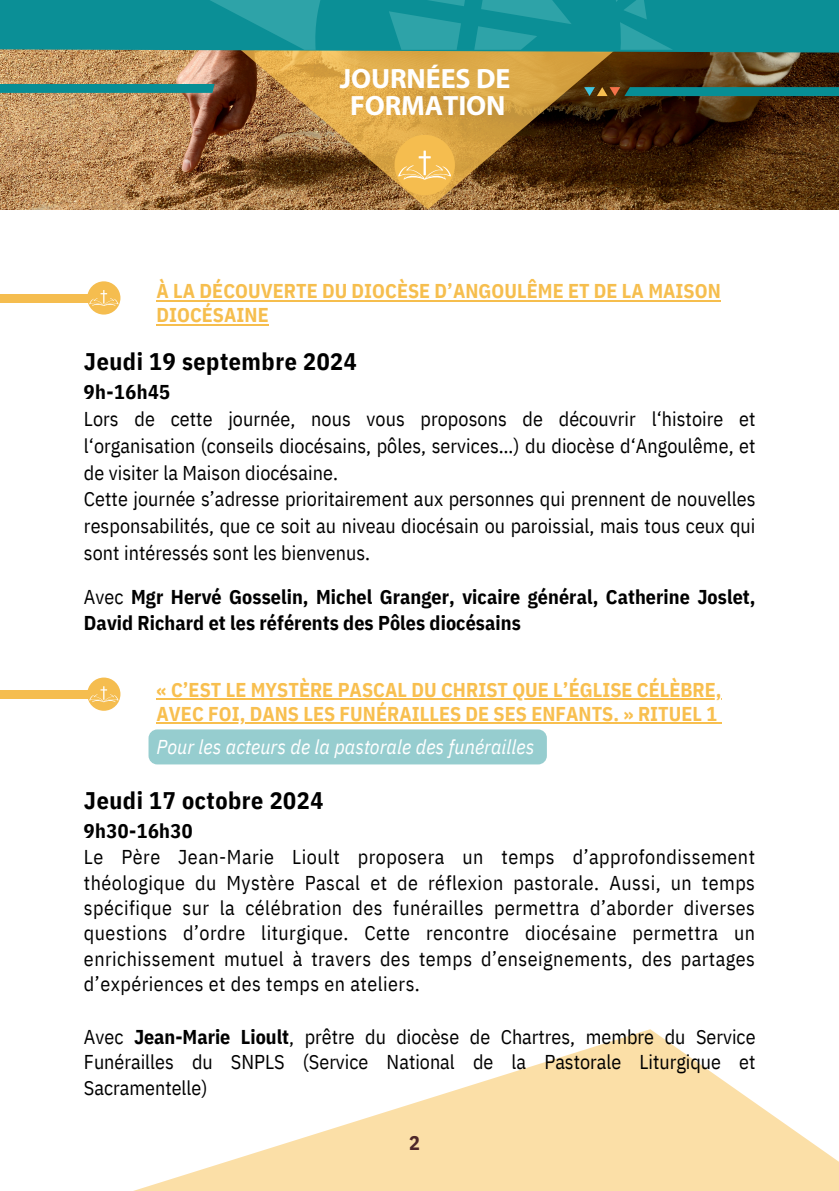
<style>
.page{position:relative;width:839px;height:1191px;background:#fff}
.page>*{position:absolute;margin:0;border:0;box-sizing:border-box;transform-origin:0 0}
.t1{font:700 28px/27px "Myriad Pro";letter-spacing:-.005em;color:#fff;text-align:center}
.t2{font:700 24px "IBM Plex Sans Cond";letter-spacing:.025em;color:#000}
.t3{font:20px/25.4px "IBM Plex Sans Cond";letter-spacing:.005em;color:#000;text-align:justify}
.t4{font:700 20px/25.6px "IBM Plex Sans Cond";letter-spacing:.005em;color:#000}
.t5{font:700 20px/24px "IBM Plex Sans Cond";letter-spacing:.005em;color:#f8bf4f}
.t6{font:700 20px/24px "IBM Plex Sans Cond";letter-spacing:.005em;color:#f6be4e}
.t7{font:italic 20px "IBM Plex Sans Cond";letter-spacing:.005em;color:#fff}
.t8{font:700 20px "IBM Plex Sans Cond";letter-spacing:.025em;color:#000}
.t9{font:700 20px "IBM Plex Sans Cond";color:#4e2729}
.s1{font-weight:400}
.s2{font-weight:700}
</style>
<div class="page">
<svg style="left:133px;top:1029px;width:705px;height:162px;fill:#fbdfa7"></svg>
<hr style="left:156px;top:300px;width:564px;height:1px;background:#f6be4e">
<hr style="left:156px;top:324px;width:113px;height:1px;background:#f6be4e">
<hr style="left:156px;top:698px;width:565px;height:2px;background:#f8bf4f">
<hr style="left:156px;top:722px;width:561px;height:2px;background:#f8bf4f">
<div style="left:148px;top:729px;width:399px;height:35px;background:#96cdcf;border-radius:9px"></div>
<img style="left:0;top:53px;width:838px;height:156px">
<svg style="left:0;top:84px;width:214px;height:9px;background:#098d94"></svg>
<svg style="left:214px;top:53px;width:427px;height:156px;background:#996d31"></svg>
<svg style="left:0;top:0;width:838px;height:53px;background:#168f91"></svg>
<svg style="left:615px;top:0;width:58px;height:50px;background:#16959b"></svg>
<svg style="left:474px;top:0;width:97px;height:50px;background:#1b989e"></svg>
<svg style="left:206px;top:0;width:115px;height:50px;background:#1d999f"></svg>
<svg style="left:389px;top:0;width:76px;height:50px;background:#1e9aa0"></svg>
<svg style="left:584px;top:87px;width:254px;height:9px;background:#1a8382"></svg>
<div style="left:0;top:294px;width:92px;height:8px;background:#f5bd4f"></div>
<div style="left:87px;top:281px;width:33px;height:34px;background:#f5bd4f;border-radius:50%"></div>
<svg style="left:89px;top:290px;width:29px;height:16px"></svg>
<div style="left:0;top:690px;width:92px;height:8px;background:#f5bd4f"></div>
<div style="left:87px;top:678px;width:33px;height:33px;background:#f5bd4f;border-radius:50%"></div>
<svg style="left:89px;top:686px;width:29px;height:16px"></svg>
<div style="left:394px;top:135px;width:61px;height:60px;background:#f5bd4f;border-radius:50%"></div>
<svg style="left:398px;top:165px;width:52px;height:15px"></svg>
<hr style="left:423px;top:151px;width:3px;height:24px;background:#fff">
<svg style="left:418px;top:156px;width:13px;height:2px"></svg>
<h1 class="t1" style="left:340px;top:68px;width:172px">JOURNÉES DE<br>FORMATION</h1>
<p class="t6" style="left:156px;top:279px;width:565px">À LA DÉCOUVERTE DU DIOCÈSE D’ANGOULÊME ET DE LA MAISON<br>DIOCÉSAINE</p>
<p class="t2" style="left:84px;top:345px;width:274px">Jeudi 19 septembre 2024</p>
<p class="t4" style="left:84px;top:379px;width:88px">9h-16h45</p>
<p class="t3" style="left:84px;top:405px;width:673px;line-height:26.8px;text-align:left">Lors de cette journée, nous vous proposons de découvrir l‘histoire et l‘organisation (conseils diocésains, pôles, services…) du diocèse d‘Angoulême, et de visiter la Maison diocésaine.<br>Cette journée s’adresse prioritairement aux personnes qui prennent de nouvelles responsabilités, que ce soit au niveau diocésain ou paroissial, mais tous ceux qui sont intéressés sont les bienvenus.</p>
<p class="t4" style="left:84px;top:584px;width:673px"><span class="s1">Avec</span> Mgr Hervé Gosselin, Michel Granger, vicaire général, Catherine Joslet,<br>David Richard et les référents des Pôles diocésains</p>
<p class="t5" style="left:156px;top:677px;width:566px">« C’EST LE MYSTÈRE PASCAL DU CHRIST QUE L’ÉGLISE CÉLÈBRE,<br>AVEC FOI, DANS LES FUNÉRAILLES DE SES ENFANTS. » RITUEL 1</p>
<p class="t7" style="left:156px;top:734px;width:379px">Pour les acteurs de la pastorale des funérailles</p>
<p class="t2" style="left:84px;top:784px;width:241px">Jeudi 17 octobre 2024</p>
<p class="t8" style="left:84px;top:817px;width:110px">9h30-16h30</p>
<p class="t3" style="left:84px;top:844px;width:672px">Le Père Jean-Marie Lioult proposera un temps d’approfondissement théologique du Mystère Pascal et de réflexion pastorale. Aussi, un temps spécifique sur la célébration des funérailles permettra d’aborder diverses questions d’ordre liturgique. Cette rencontre diocésaine permettra un enrichissement mutuel à travers des temps d’enseignements, des partages d’expériences et des temps en ateliers.</p>
<p class="t3" style="left:84px;top:1024px;width:673px">Avec <span class="s2">Jean-Marie Lioult</span>, prêtre du diocèse de Chartres, membre du Service Funérailles du SNPLS (Service National de la Pastorale Liturgique et Sacramentelle)</p>
<p class="t9" style="left:409px;top:1130px;width:12px">2</p>
</div>
